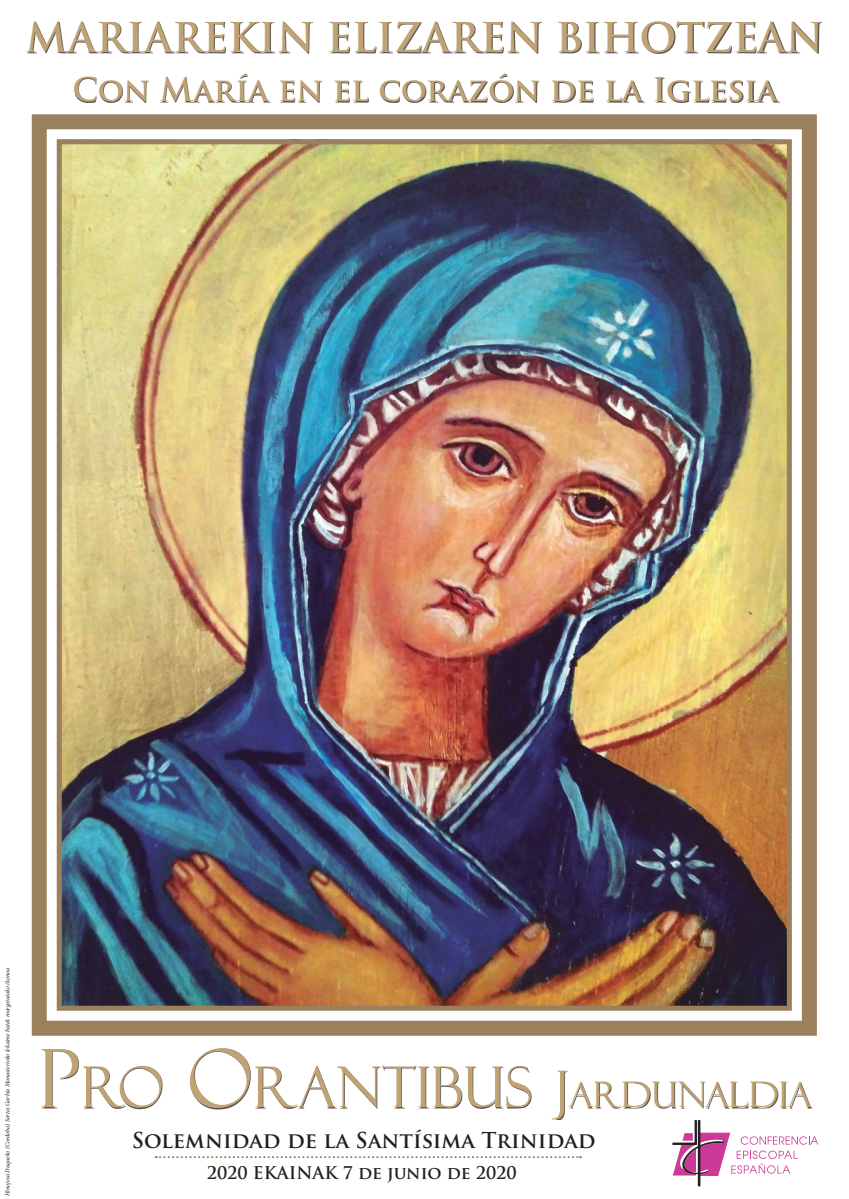
<style>
.page{position:relative;width:849px;height:1199px;background:#fff}
.page>*{position:absolute;margin:0;border:0;box-sizing:border-box;transform-origin:0 0}
.t1{font:56.44px "Felix Titling";color:#c0a374}
.t2{font:700 40px "Trajan Pro";color:#c0a374}
.t3{font:700 31.88px "Trajan Pro";color:#c0a374}
.t4{font:700 21.38px "Trajan Pro";color:#241f1f}
.t5{font:700 17.12px "Trajan Pro";color:#241f1f}
.t6{font:italic 6.25px "Minion Pro";letter-spacing:-.005em;color:#241f1f}
.s1{font-size:80.69px}
.s2{font-size:50.62px}
.s3{font-size:35.44px}
</style>
<div class="page">
<hr style="left:698px;top:1120px;width:2px;height:66px;background:#241f1f">
<svg style="left:672px;top:1120px;width:146px;height:56px"></svg>
<svg style="left:156px;top:1156px;width:425px;height:2px"></svg>
<div style="left:42px;top:1049px;width:771px;height:71px;background:#241f1f;opacity:.75"></div>
<div style="left:75px;top:74px;width:704px;height:28px;background:#241f1f;opacity:.75"></div>
<div style="left:27px;top:22px;width:795px;height:32px;background:#241f1f;opacity:.75"></div>
<img style="left:31px;top:114px;width:786px;height:922px">
<div style="left:57px;top:139px;width:735px;height:872px;border:5px solid #9a805c"></div>
<h2 class="t2" style="left:26px;top:13px;width:799px">MARIAREKIN ELIZAREN BIHOTZEAN</h2>
<h3 class="t3" style="left:72px;top:70px;width:706px">Con María en el corazón de la Iglesia</h3>
<p class="t6" style="left:4px;top:1196px;width:230px;rotate:-90deg">Hinojosa Duqueko (Cordoba) Sortez Garbia Monasterioko lekaime batek margotutako ikonoa</p>
<h1 class="t1" style="left:38px;top:1054px;width:776px"><span class="s1">P</span>RO <span class="s1">O</span>RANTIBUS <span class="s2">J</span><span class="s3">ARDUNALDIA</span></h1>
<h3 class="t4" style="left:132px;top:1127px;width:465px">Solemnidad de la Santísima Trinidad</h3>
<h3 class="t5" style="left:207px;top:1162px;width:311px">2020 EKAINAK 7 de junio de 2020</h3>
</div>
